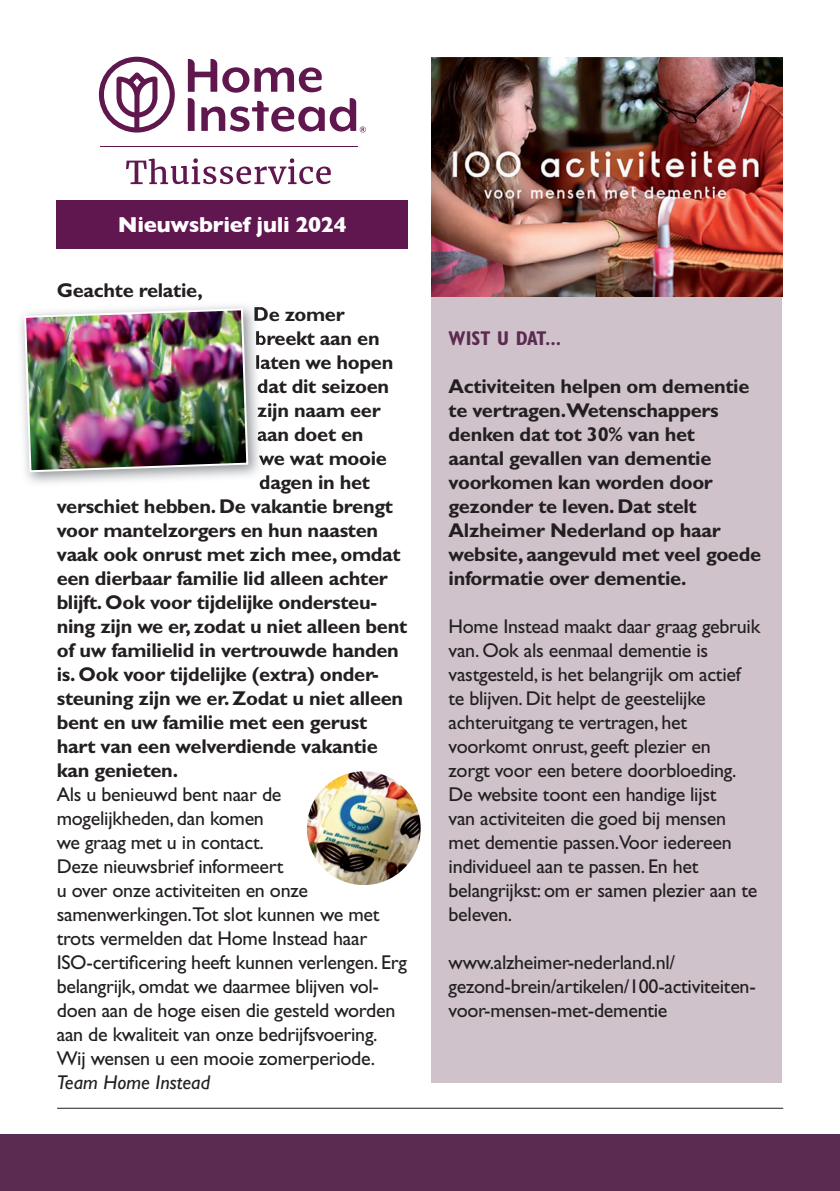
<style>
.page{position:relative;width:840px;height:1191px;background:#fff}
.page>*{position:absolute;margin:0;border:0;box-sizing:border-box;transform-origin:0 0}
.t1{font:700 22px "Gill Sans";letter-spacing:-.015em;color:#fff}
.t2{font:20px/24px "Gill Sans Std";letter-spacing:-.015em;color:#231f20}
.t3{font:700 20px/24px "Gill Sans Std";letter-spacing:-.015em;color:#231f20}
.t4{font:italic 20px "Gill Sans Std";color:#231f20}
.t5{font:700 condensed 20px "Gill Sans Std";color:#5c2b51}
</style>
<div class="page">
<svg style="left:126px;top:158px;width:204px;height:26px"></svg>
<hr style="left:100px;top:146px;width:257px;height:1px;background:#60174e">
<svg style="left:99px;top:57px;width:76px;height:76px"></svg>
<svg style="left:188px;top:59px;width:177px;height:74px"></svg>
<div style="left:0;top:1134px;width:839px;height:57px;background:#5c2b51"></div>
<div style="left:57px;top:201px;width:351px;height:48px;background:#60164e"></div>
<hr style="left:57px;top:1107px;width:725px;height:1px;background:#231f20">
<div style="left:431px;top:295px;width:350px;height:788px;background:#cfc2cb"></div>
<img style="left:20px;top:305px;width:239px;height:178px">
<img style="left:254px;top:307px;width:9px;height:14px">
<img style="left:256px;top:331px;width:7px;height:14px">
<img style="left:256px;top:355px;width:7px;height:18px">
<img style="left:257px;top:379px;width:6px;height:14px">
<img style="left:257px;top:403px;width:6px;height:18px">
<img style="left:257px;top:427px;width:6px;height:14px">
<img style="left:259px;top:455px;width:4px;height:10px">
<svg style="left:259px;top:479px;width:4px;height:8px"></svg>
<img style="left:23px;top:307px;width:226px;height:166px">
<img style="left:431px;top:57px;width:350px;height:239px">
<img style="left:307px;top:771px;width:113px;height:114px;border-radius:57px">
<p class="t1" style="left:118px;top:207px;width:230px">Nieuwsbrief juli 2024</p>
<p class="t3" style="left:57px;top:278px;width:147px">Geachte relatie,</p>
<p class="t3" style="left:253px;top:302px;width:93px">De zomer</p>
<p class="t3" style="left:255px;top:326px;width:126px">breekt aan en</p>
<p class="t3" style="left:255px;top:350px;width:140px">laten we hopen</p>
<p class="t3" style="left:257px;top:374px;width:134px">dat dit seizoen</p>
<p class="t3" style="left:257px;top:398px;width:125px">zijn naam eer</p>
<p class="t3" style="left:257px;top:422px;width:108px">aan doet en</p>
<p class="t3" style="left:259px;top:446px;width:129px">we wat mooie</p>
<p class="t3" style="left:259px;top:470px;width:112px">dagen in het</p>
<p class="t3" style="left:57px;top:494px;width:337px">verschiet hebben. De vakantie brengt</p>
<p class="t3" style="left:57px;top:518px;width:323px">voor mantelzorgers en hun naasten</p>
<p class="t3" style="left:57px;top:542px;width:345px">vaak ook onrust met zich mee, omdat</p>
<p class="t3" style="left:57px;top:566px;width:332px">een dierbaar familie lid alleen achter</p>
<p class="t3" style="left:57px;top:590px;width:322px">blijft. Ook voor tijdelijke ondersteu-</p>
<p class="t3" style="left:57px;top:614px;width:352px">ning zijn we er, zodat u niet alleen bent</p>
<p class="t3" style="left:57px;top:638px;width:343px">of uw familielid in vertrouwde handen</p>
<p class="t3" style="left:57px;top:662px;width:323px">is. Ook voor tijdelijke (extra) onder-</p>
<p class="t3" style="left:57px;top:686px;width:348px">steuning zijn we er. Zodat u niet alleen</p>
<p class="t3" style="left:57px;top:710px;width:312px">bent en uw familie met een gerust</p>
<p class="t3" style="left:57px;top:734px;width:322px">hart van een welverdiende vakantie</p>
<p class="t3" style="left:57px;top:758px;width:123px">kan genieten.</p>
<p class="t2" style="left:57px;top:782px;width:351px">Als u benieuwd bent naar de<br>mogelijkheden, dan komen<br>we graag met u in contact.<br>Deze nieuwsbrief informeert<br>u over onze activiteiten en onze samenwerkingen.Tot slot kunnen we met trots vermelden dat Home Instead haar ISO-certificering heeft kunnen verlengen. Erg belangrijk, omdat we daarmee blijven vol&shy;doen aan de hoge eisen die gesteld worden aan de kwaliteit van onze bedrijfsvoering.<br>Wij wensen u een mooie zomerperiode.</p>
<p class="t4" style="left:57px;top:1071px;width:155px">Team Home Instead</p>
<p class="t5" style="left:448px;top:326px;width:114px">WIST U DAT...</p>
<p class="t3" style="left:448px;top:374px;width:314px">Activiteiten helpen om dementie te vertragen.Wetenschappers denken dat tot 30% van het<br>aantal gevallen van dementie voorkomen kan worden door gezonder te leven. Dat stelt<br>Alzheimer Nederland op haar website, aangevuld met veel goede informatie over dementie.</p>
<p class="t2" style="left:448px;top:614px;width:313px">Home Instead maakt daar graag gebruik van. Ook als eenmaal dementie is vastgesteld, is het belangrijk om actief te blijven. Dit helpt de geestelijke achteruitgang te vertragen, het voorkomt onrust, geeft plezier en<br>zorgt voor een betere doorbloeding.<br>De website toont een handige lijst<br>van activiteiten die goed bij mensen met dementie passen.Voor iedereen individueel aan te passen. En het belangrijkst: om er samen plezier aan te beleven.</p>
<p class="t2" style="left:448px;top:950px;width:308px">www.alzheimer-nederland.nl/ gezond-brein/artikelen/100-activiteiten&shy;voor-mensen-met-dementie</p>
</div>
